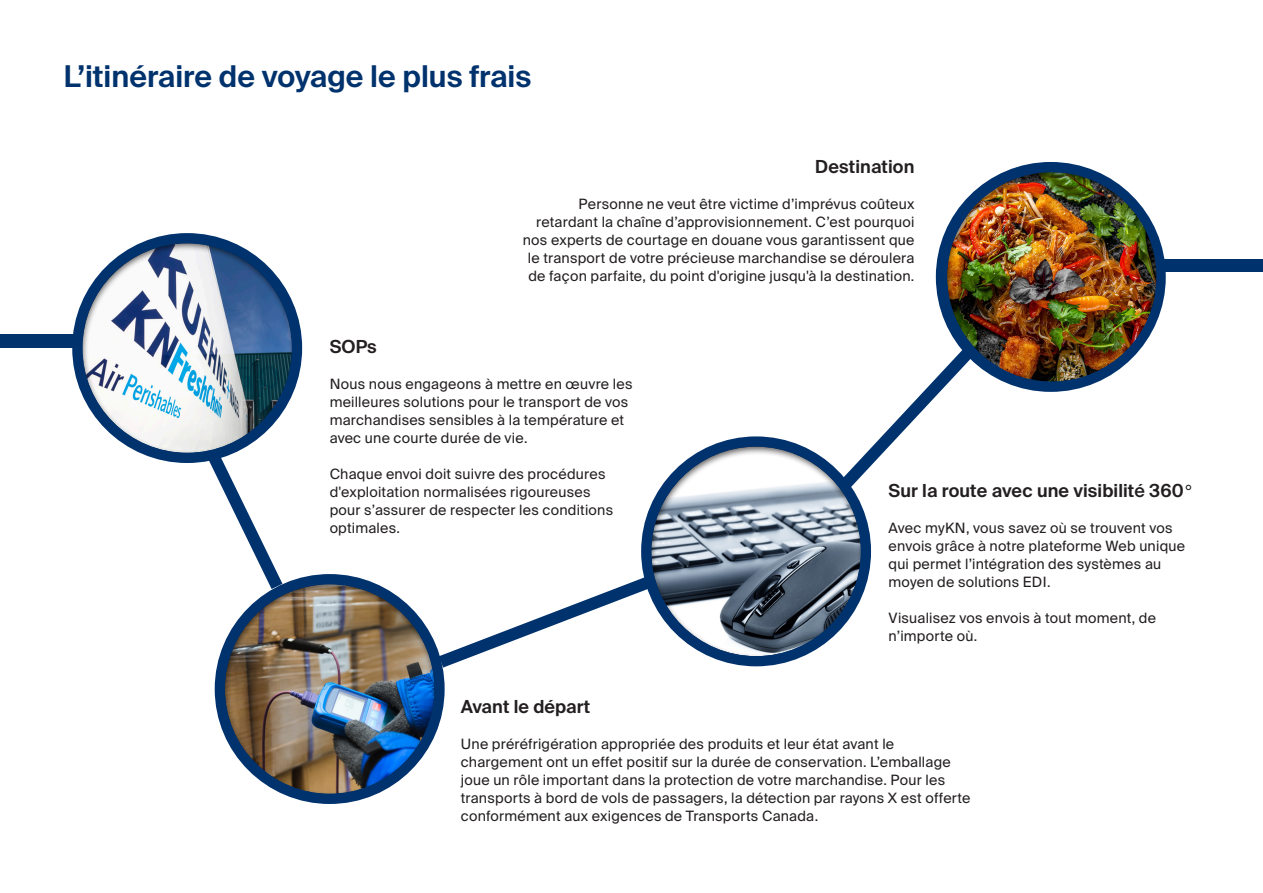
<style>
.page{position:relative;width:1263px;height:893px;background:#fff}
.page>*{position:absolute;margin:0;border:0;box-sizing:border-box;transform-origin:0 0}
.x___20pt{font:600 30px "Suisse Intl";color:#00326d}
._1_5_x___12pt{font:600 18px "Suisse Intl";letter-spacing:.005em;color:#231f20}
._1_6_x___10pt{font:14.25px/18px "Suisse Intl";letter-spacing:.015em;color:#231f20}
.s1{font-weight:500}
.s2{font-family:"Quay Sans ITC Std";font-weight:400}
</style>
<div class="page">
<div style="left:0;top:334px;width:87px;height:14px;background:#00326d"></div>
<svg style="left:206px;top:454px;width:76px;height:128px"></svg>
<div style="left:72px;top:233px;width:230px;height:230px;border:20px solid #00326d;border-radius:50%"></div>
<div style="left:82px;top:241px;width:212px;height:213px;background:#231f20;opacity:.75"></div>
<div style="left:215px;top:574px;width:230px;height:230px;border:20px solid #00326d;border-radius:50%"></div>
<div style="left:225px;top:582px;width:211px;height:213px;background:#231f20;opacity:.75"></div>
<svg style="left:862px;top:366px;width:86px;height:109px"></svg>
<div style="left:641px;top:436px;width:230px;height:230px;border:20px solid #00326d;border-radius:50%"></div>
<div style="left:651px;top:444px;width:211px;height:213px;background:#231f20;opacity:.75"></div>
<div style="left:936px;top:162px;width:230px;height:230px;border:20px solid #00326d;border-radius:50%"></div>
<div style="left:947px;top:170px;width:211px;height:213px;background:#231f20;opacity:.75"></div>
<svg style="left:439px;top:574px;width:218px;height:94px"></svg>
<div style="left:1163px;top:260px;width:100px;height:12px;background:#00326d"></div>
<p class="x___20pt" style="left:64px;top:59px;width:469px">L’itinéraire de voyage le plus frais</p>
<p class="_1_5_x___12pt" style="left:815px;top:157px;width:101px">Destination</p>
<p class="_1_6_x___10pt" style="left:523px;top:195px;width:393px;text-align:right">Personne ne veut être victime d’imprévus coûteux retardant la chaîne d’approvisionnement. C’est pourquoi nos experts de courtage en douane vous garantissent que le transport de votre précieuse marchandise se déroulera de façon parfaite, du point d'origine jusqu'à la destination.</p>
<p class="_1_5_x___12pt" style="left:330px;top:337px;width:48px">SOPs</p>
<p class="_1_6_x___10pt" style="left:330px;top:375px;width:304px">Nous nous engageons à mettre en œuvre les meilleures solutions pour le transport de vos marchandises sensibles à la température et avec une courte durée de vie.</p>
<p class="_1_6_x___10pt" style="left:330px;top:465px;width:285px">Chaque envoi doit suivre des procédures d'exploitation normalisées rigoureuses pour s’assurer de respecter les conditions optimales.</p>
<p class="_1_5_x___12pt" style="left:888px;top:481px;width:306px">Sur la route avec une visibilit<span class="s1">é</span> 360<span class="s2">°</span></p>
<p class="_1_6_x___10pt" style="left:888px;top:519px;width:298px">Avec myKN, vous savez où se trouvent vos envois grâce à notre plateforme Web unique qui permet l’intégration des systèmes au moyen de solutions EDI.</p>
<p class="_1_6_x___10pt" style="left:888px;top:609px;width:269px">Visualisez vos envois à tout moment, de n’importe où.</p>
<p class="_1_5_x___12pt" style="left:461px;top:697px;width:131px">Avant le départ</p>
<p class="_1_6_x___10pt" style="left:461px;top:735px;width:511px">Une préréfrigération appropriée des produits et leur état avant le chargement ont un effet positif sur la durée de conservation. L’emballage joue un rôle important dans la protection de votre marchandise. Pour les transports à bord de vols de passagers, la détection par rayons X est offerte conformément aux exigences de Transports Canada.</p>
</div>
